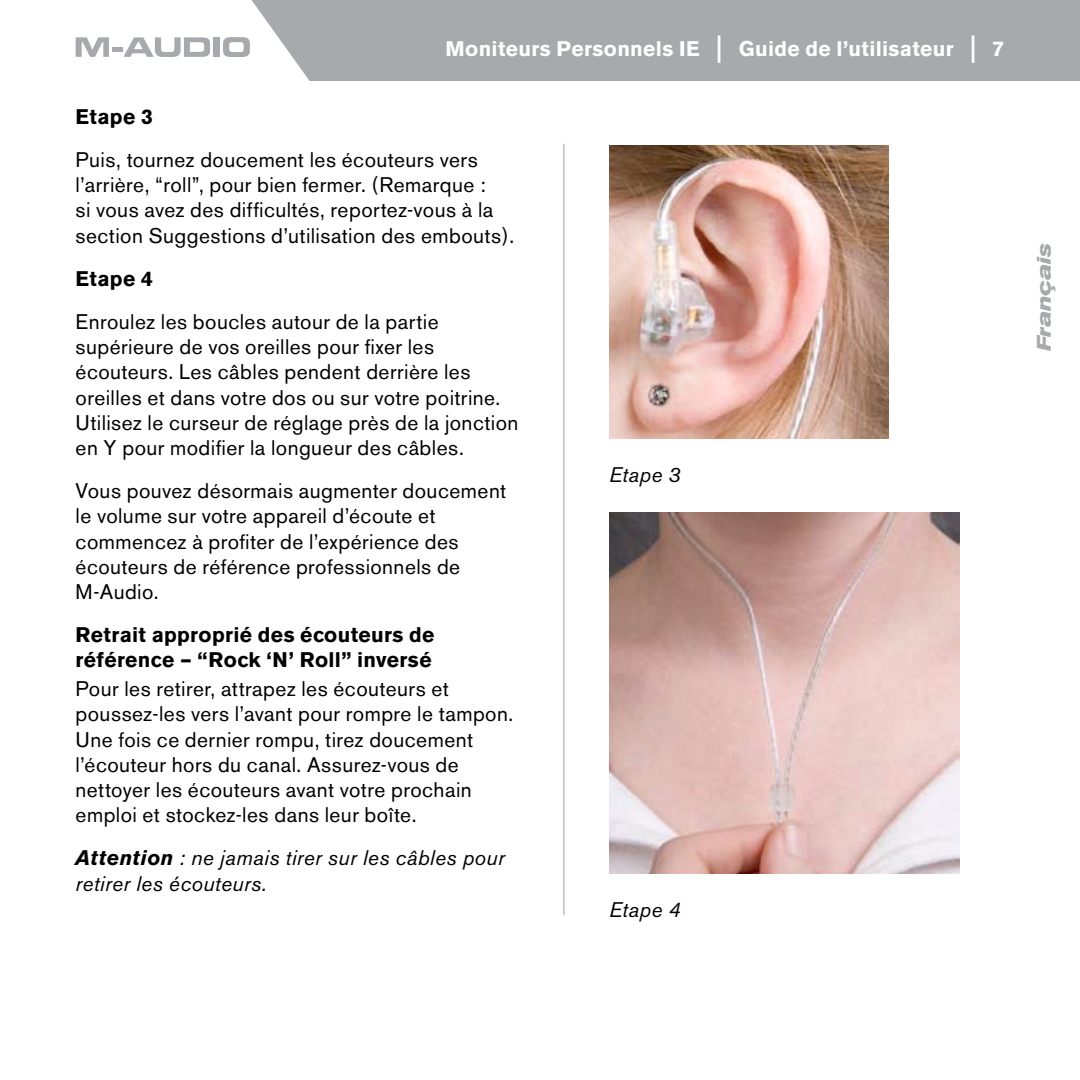
<style>
.page{position:relative;width:1080px;height:1080px;background:#fff}
.page>*{position:absolute;margin:0;border:0;box-sizing:border-box;transform-origin:0 0}
.t1{font:21px/25.2px "Akzidenz Grotesk BE";letter-spacing:.02em;color:#000}
.t2{font:700 21px/25.2px "Akzidenz Grotesk BE";letter-spacing:.02em;color:#000}
.t3{font:italic 21px/25.2px "Akzidenz Grotesk BE";letter-spacing:.02em;color:#000}
.t4{font:700 21px "Akzidenz Grotesk BE";letter-spacing:.015em;color:#fff}
.t5{font:italic 700 expanded 19.5px "Akzidenz Grotesk BE";color:#a7a9ac}
.s1{font-size:27.3px}
.s2{font-weight:700}
</style>
<div class="page">
<div style="left:251px;top:0;width:829px;height:81px;background:#a7a9ac"></div>
<svg style="left:76px;top:37px;width:33px;height:20px"></svg>
<hr style="left:112px;top:48px;width:11px;height:4px;background:#a7a9ac">
<svg style="left:123px;top:37px;width:87px;height:20px"></svg>
<div style="left:214px;top:37px;width:6px;height:20px;background:#a7a9ac"></div>
<svg style="left:223px;top:37px;width:27px;height:20px"></svg>
<img style="left:609px;top:146px;width:280px;height:292px">
<img style="left:609px;top:513px;width:351px;height:360px">
<hr style="left:563px;top:144px;width:2px;height:771px;background:#bcbdc0">
<p class="t4" style="left:445px;top:37px;width:560px">Moniteurs Personnels IE <span class="s1">|</span> Guide de l’utilisateur <span class="s1">|</span> 7</p>
<p class="t2" style="left:76px;top:104px;width:79px">Etape 3</p>
<p class="t1" style="left:76px;top:147px;width:440px">Puis, tournez doucement les écouteurs vers l’arrière, “roll”, pour bien fermer. (Remarque :<br>si vous avez des difficultés, reportez-vous à la section Suggestions d’utilisation des embouts).</p>
<p class="t2" style="left:76px;top:266px;width:79px">Etape 4</p>
<p class="t1" style="left:76px;top:309px;width:444px">Enroulez les boucles autour de la partie supérieure de vos oreilles pour fixer les écouteurs. Les câbles pendent derrière les oreilles et dans votre dos ou sur votre poitrine.<br>Utilisez le curseur de réglage près de la jonction en Y pour modifier la longueur des câbles.</p>
<p class="t1" style="left:76px;top:478px;width:432px">Vous pouvez désormais augmenter doucement le volume sur votre appareil d’écoute et commencez à profiter de l’expérience des écouteurs de référence professionnels de M-Audio.</p>
<p class="t2" style="left:76px;top:622px;width:360px">Retrait approprié des écouteurs de référence – “Rock ‘N’ Roll” inversé</p>
<p class="t1" style="left:76px;top:676px;width:439px">Pour les retirer, attrapez les écouteurs et poussez-les vers l’avant pour rompre le tampon.<br>Une fois ce dernier rompu, tirez doucement l’écouteur hors du canal. Assurez-vous de nettoyer les écouteurs avant votre prochain emploi et stockez-les dans leur boîte.</p>
<p class="t3" style="left:76px;top:845px;width:431px"><span class="s2">Attention</span> : ne jamais tirer sur les câbles pour retirer les écouteurs.</p>
<p class="t3" style="left:609px;top:462px;width:73px">Etape 3</p>
<p class="t3" style="left:609px;top:897px;width:73px">Etape 4</p>
<p class="t5" style="left:1032px;top:351px;width:110px;rotate:-90deg">Français</p>
</div>
